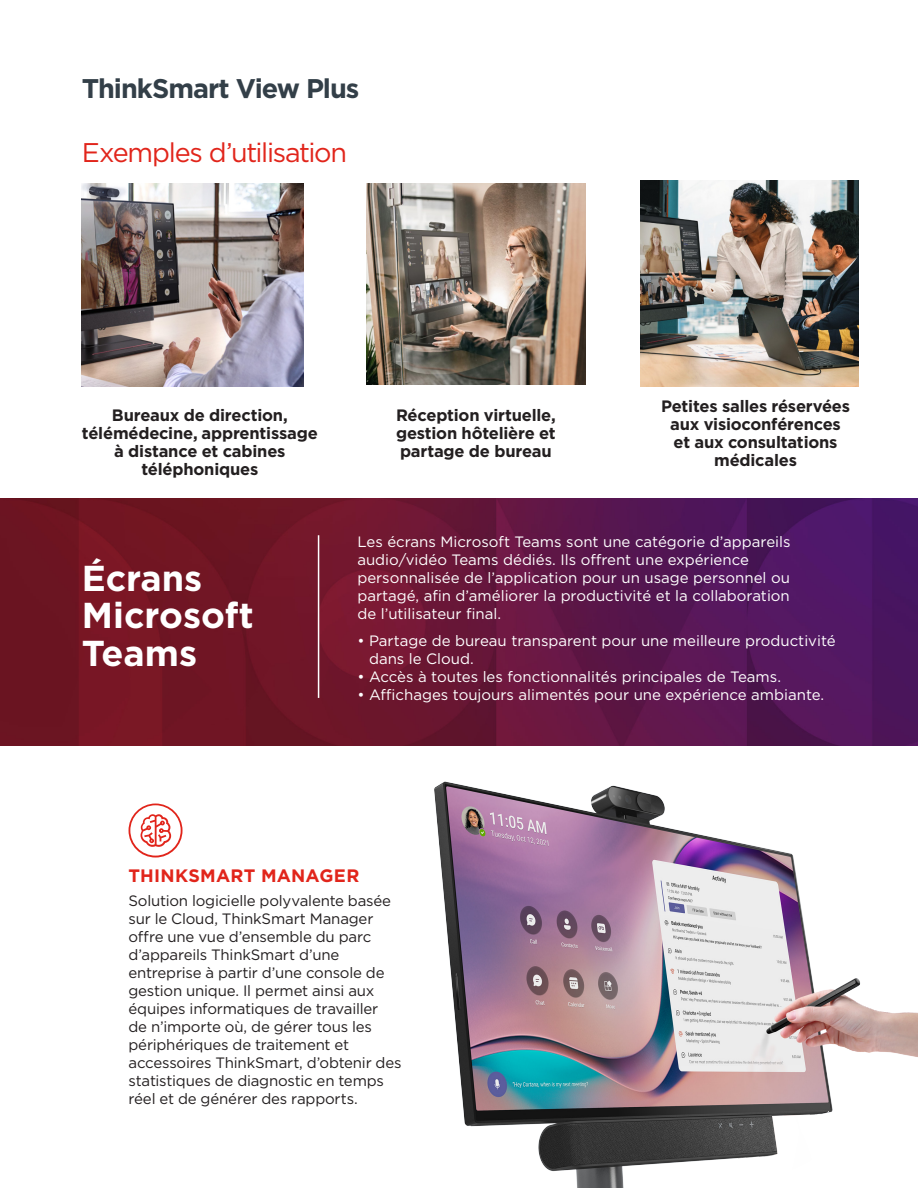
<style>
.page{position:relative;width:918px;height:1188px;background:#fff}
.page>*{position:absolute;margin:0;border:0;box-sizing:border-box;transform-origin:0 0}
.t1{font:700 36px "Gotham";color:#fff}
.LEN-h3__lighter_weig{font:27px "Gotham";letter-spacing:-.05em;color:#e1251b}
.LEN-h2__product_name{font:700 27px "Gotham";letter-spacing:-.04em;color:#333f48}
.LEN-h5__benefit_head{font:700 18px "Gotham";letter-spacing:.01em;color:#e1251b}
.LEN-p1__normal{font:700 16.5px/18px "Gotham";letter-spacing:-.015em;color:#231f20;text-align:center}
.t2{font:15px/18px "Gotham";color:#fff}
.LEN-p1__normal-2{font:15px/18px "Gotham";letter-spacing:-.015em;color:#231f20}
</style>
<div class="page">
<img style="left:640px;top:180px;width:219px;height:206px">
<img style="left:367px;top:183px;width:218px;height:202px">
<img style="left:82px;top:183px;width:221px;height:203px">
<img style="left:0;top:499px;width:918px;height:247px">
<hr style="left:318px;top:535px;width:1px;height:163px;background:#fff">
<svg style="left:129px;top:804px;width:54px;height:54px"></svg>
<img style="left:434px;top:781px;width:484px;height:407px">
<p class="LEN-h2__product_name" style="left:82px;top:70px;width:279px">ThinkSmart View Plus</p>
<p class="LEN-h3__lighter_weig" style="left:82px;top:135px;width:267px">Exemples d’utilisation</p>
<p class="LEN-p1__normal" style="left:82px;top:406px;width:237px">Bureaux de direction, télémédecine, apprentissage à distance et cabines téléphoniques</p>
<p class="t1" style="left:82px;top:554px;width:122px">Écrans</p>
<p class="t1" style="left:82px;top:592px;width:173px">Microsoft</p>
<p class="t1" style="left:82px;top:629px;width:117px">Teams</p>
<p class="LEN-p1__normal" style="left:396px;top:406px;width:161px;text-align:justify">Réception virtuelle, gestion hôtelière et partage de bureau</p>
<p class="LEN-p1__normal" style="left:661px;top:397px;width:190px">Petites salles réservées aux visioconférences et aux consultations médicales</p>
<p class="t2" style="left:357px;top:533px;width:435px">Les écrans Microsoft Teams sont une catégorie d’appareils audio/vidéo Teams dédiés. Ils offrent une expérience personnalisée de l’application pour un usage personnel ou partagé, afin d’améliorer la productivité et la collaboration de l’utilisateur final.</p>
<p class="t2" style="left:369px;top:632px;width:468px;text-indent:-12px">• Partage de bureau transparent pour une meilleure productivité dans le Cloud.</p>
<p class="t2" style="left:357px;top:668px;width:425px">• Accès à toutes les fonctionnalités principales de Teams.</p>
<p class="t2" style="left:357px;top:686px;width:468px">• Affichages toujours alimentés pour une expérience ambiante.</p>
<p class="LEN-h5__benefit_head" style="left:129px;top:863px;width:232px">THINKSMART MANAGER</p>
<p class="LEN-p1__normal-2" style="left:129px;top:892px;width:275px">Solution logicielle polyvalente basée sur le Cloud, ThinkSmart Manager offre une vue d’ensemble du parc d’appareils ThinkSmart d’une entreprise à partir d’une console de gestion unique. Il permet ainsi aux équipes informatiques de travailler<br>de n’importe où, de gérer tous les périphériques de traitement et accessoires ThinkSmart, d’obtenir des statistiques de diagnostic en temps réel et de générer des rapports.</p>
</div>
